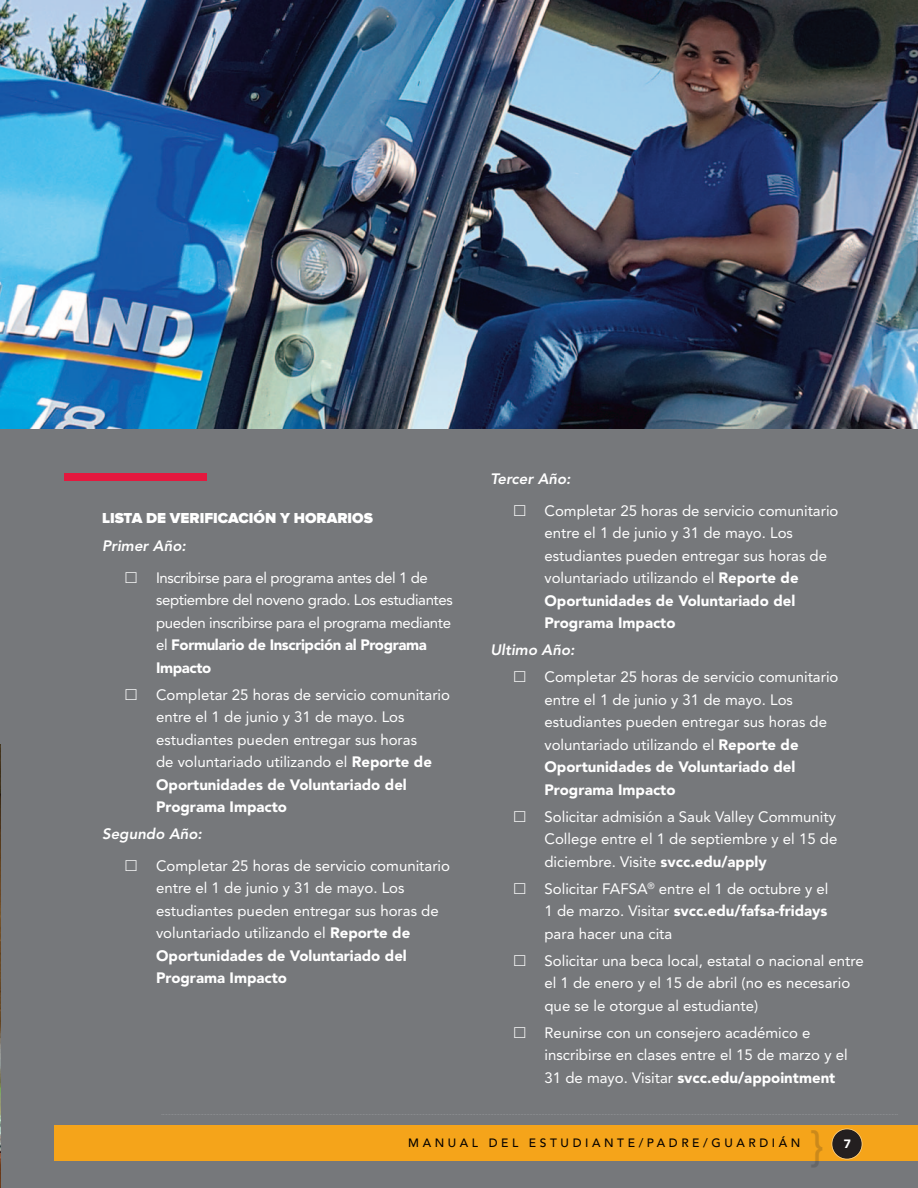
<style>
.page{position:relative;width:918px;height:1188px;background:#fff}
.page>*{position:absolute;margin:0;border:0;box-sizing:border-box;transform-origin:0 0}
.t1{font:500 42px "Avenir LT Std";color:rgb(35 31 32/.2)}
.t2{font:15px/22.5px "Avenir LT Std";color:#fff}
.t3{font:15px/22.5px "Avenir LT Std";letter-spacing:-.025em;color:#fff}
.t4{font:italic 800 15px "Avenir LT Std";color:#fff}
.t5{font:900 15px "Proxima Nova";color:#fff}
.t6{font:500 12px "Avenir LT Std";letter-spacing:.3em;color:#070301}
.t7{font:900 12px "Avenir LT Std";color:#fff}
.s1{font-weight:900}
</style>
<div class="page">
<div style="left:0;top:403px;width:918px;height:785px;background:#76787b"></div>
<img style="left:0;top:0;width:918px;height:429px">
<img style="left:0;top:744px;width:1px;height:444px">
<div style="left:65px;top:473px;width:142px;height:8px;background:#e4183e"></div>
<div style="left:54px;top:1126px;width:864px;height:35px;background:#f5a41a"></div>
<div style="left:832px;top:1129px;width:30px;height:30px;background:#231f20;border-radius:50%"></div>
<div style="left:831px;top:1129px;width:31px;height:31px;border:2px solid #fff;border-radius:50%"></div>
<svg style="left:162px;top:1114px;width:736px;height:1px"></svg>
<p class="t5" style="left:102px;top:513px;width:272px">LISTA DE VERIFICACIÓN Y HORARIOS</p>
<p class="t4" style="left:102px;top:540px;width:85px">Primer Año:</p>
<p class="t3" style="left:156px;top:568px;width:298px">Inscribirse para el programa antes del 1 de septiembre del noveno grado. Los estudiantes pueden inscribirse para el programa mediante el <span class="s1">Formulario de Inscripción al Programa Impacto</span></p>
<p class="t2" style="left:156px;top:685px;width:296px">Completar 25 horas de servicio comunitario entre el 1 de junio y 31 de mayo. Los estudiantes pueden entregar sus horas<br>de voluntariado utilizando el <span class="s1">Reporte de Oportunidades de Voluntariado del Programa Impacto</span></p>
<p class="t4" style="left:102px;top:828px;width:101px">Segundo Año:</p>
<p class="t2" style="left:156px;top:856px;width:296px">Completar 25 horas de servicio comunitario entre el 1 de junio y 31 de mayo. Los estudiantes pueden entregar sus horas de voluntariado utilizando el <span class="s1">Reporte de Oportunidades de Voluntariado del Programa Impacto</span></p>
<p class="t4" style="left:490px;top:473px;width:82px">Tercer Año:</p>
<p class="t2" style="left:544px;top:501px;width:296px">Completar 25 horas de servicio comunitario entre el 1 de junio y 31 de mayo. Los estudiantes pueden entregar sus horas de voluntariado utilizando el <span class="s1">Reporte de Oportunidades de Voluntariado del Programa Impacto</span></p>
<p class="t4" style="left:490px;top:644px;width:86px">Ultimo Año:</p>
<p class="t2" style="left:544px;top:667px;width:296px">Completar 25 horas de servicio comunitario entre el 1 de junio y 31 de mayo. Los estudiantes pueden entregar sus horas de voluntariado utilizando el <span class="s1">Reporte de Oportunidades de Voluntariado del Programa Impacto</span></p>
<p class="t2" style="left:544px;top:807px;width:294px;text-align:justify">Solicitar admisión a Sauk Valley Community College entre el 1 de septiembre y el 15 de diciembre. Visite <span class="s1">svcc.edu/apply</span></p>
<p class="t2" style="left:544px;top:879px;width:286px;text-align:justify">Solicitar FAFSA<sup>®</sup> entre el 1 de octubre y el 1 de marzo. Visitar <span class="s1">svcc.edu/fafsa-fridays </span>para hacer una cita</p>
<p class="t2" style="left:544px;top:951px;width:321px">Solicitar una beca local, estatal o nacional entre el 1 de enero y el 15 de abril (no es necesario que se le otorgue al estudiante)</p>
<p class="t2" style="left:544px;top:1023px;width:305px">Reunirse con un consejero académico e inscribirse en clases entre el 15 de marzo y el<br>31 de mayo. Visitar <span class="s1">svcc.edu/appointment</span></p>
<p class="t1" style="left:810px;top:1122px;width:16px">}</p>
<p class="t6" style="left:408px;top:1136px;width:394px">MANUAL DEL ESTUDIANTE/PADRE/GUARDIÁN</p>
<p class="t7" style="left:844px;top:1139px;width:9px">7</p>
</div>
